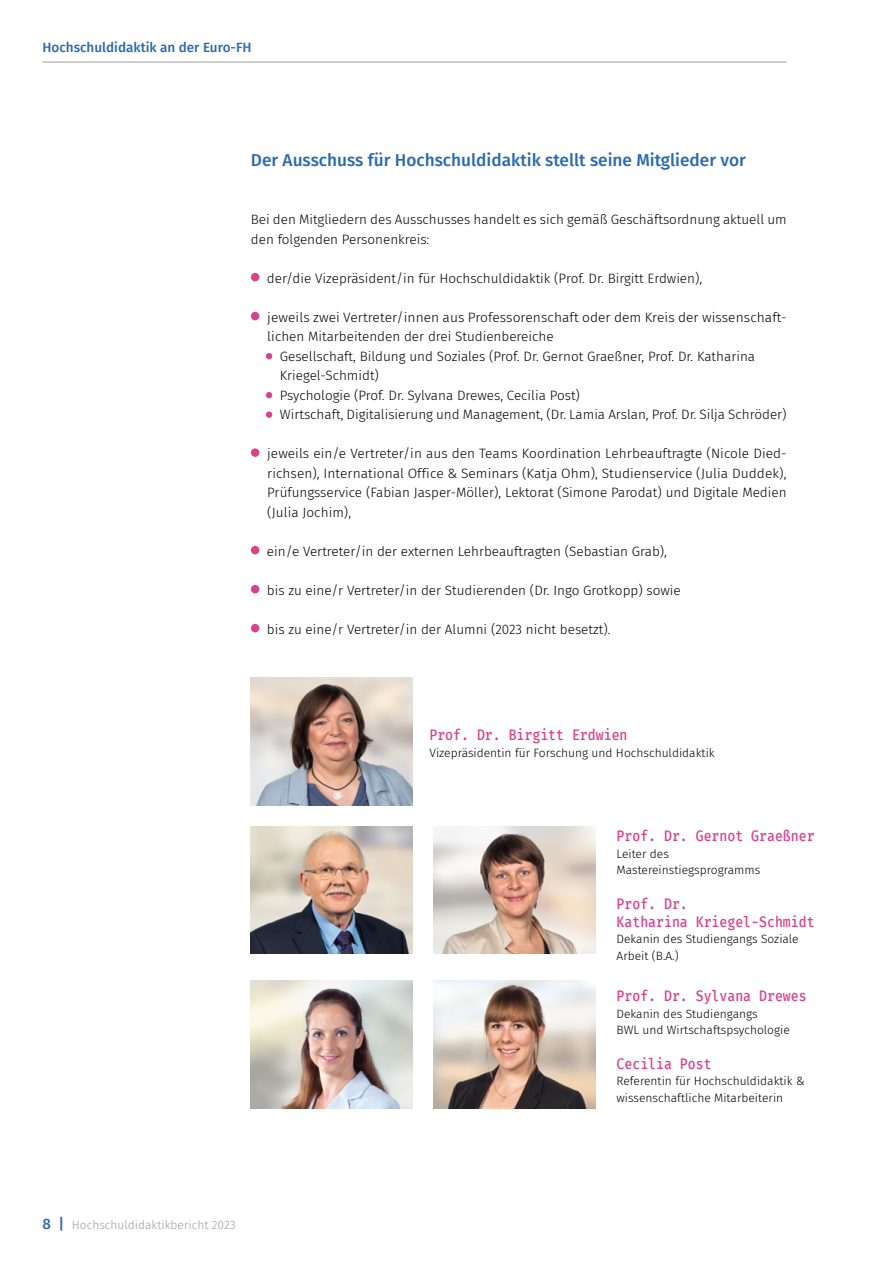
<style>
.page{position:relative;width:893px;height:1263px;background:#fff}
.page>*{position:absolute;margin:0;border:0;box-sizing:border-box;transform-origin:0 0}
.t1{font:500 17.25px "Fira Sans";color:#2a6ab2}
.t2{font:500 15px/18px "Fira Mono";color:#da4290;scale:.88 1}
.t3{font:300 13.5px/19.5px "Fira Sans";color:#000}
.t4{font:500 13.5px "Fira Sans";color:#2a6ab2}
.t5{font:300 12px/16.5px "Fira Sans";color:#000}
.t6{font:300 12px "Fira Sans";color:#9d9d9c}
.s1{font-weight:500;font-size:15px;color:#2a6ab2}
</style>
<div class="page">
<hr style="left:43px;top:62px;width:744px;height:1px;background:#9d9d9c">
<div style="left:251px;top:273px;width:8px;height:8px;background:#da4290;border-radius:50%"></div>
<div style="left:251px;top:312px;width:8px;height:8px;background:#da4290;border-radius:50%"></div>
<svg style="left:266px;top:353px;width:6px;height:6px"></svg>
<svg style="left:266px;top:392px;width:6px;height:6px"></svg>
<div style="left:266px;top:411px;width:6px;height:7px;background:#da4290;border-radius:50%"></div>
<div style="left:251px;top:448px;width:8px;height:9px;background:#da4290;border-radius:50%"></div>
<div style="left:251px;top:546px;width:8px;height:8px;background:#da4290;border-radius:50%"></div>
<div style="left:251px;top:585px;width:8px;height:8px;background:#da4290;border-radius:50%"></div>
<div style="left:251px;top:624px;width:8px;height:8px;background:#da4290;border-radius:50%"></div>
<img style="left:251px;top:677px;width:161px;height:128px">
<img style="left:434px;top:981px;width:161px;height:127px">
<img style="left:251px;top:981px;width:161px;height:127px">
<img style="left:434px;top:826px;width:161px;height:128px">
<img style="left:251px;top:826px;width:161px;height:128px">
<p class="t4" style="left:43px;top:36px;width:211px">Hochschuldidaktik an der Euro-FH</p>
<p class="t1" style="left:251px;top:146px;width:497px">Der Ausschuss für Hochschuldidaktik stellt seine Mitglieder vor</p>
<p class="t3" style="left:251px;top:210px;width:537px">Bei den Mitgliedern des Ausschusses handelt es sich gemäß Geschäftsordnung aktuell um den folgenden Personenkreis:</p>
<p class="t3" style="left:267px;top:268px;width:437px">der/die Vizepräsident/in für Hochschuldidaktik (Prof. Dr. Birgitt Erdwien),</p>
<p class="t3" style="left:267px;top:307px;width:521px">jeweils zwei Vertreter/innen aus Professorenschaft oder dem Kreis der wissenschaft-</p>
<p class="t3" style="left:267px;top:327px;width:288px">lichen Mitarbeitenden der drei Studienbereiche</p>
<p class="t3" style="left:280px;top:346px;width:477px">Gesellschaft, Bildung und Soziales (Prof. Dr. Gernot Graeßner, Prof. Dr. Katharina</p>
<p class="t3" style="left:280px;top:366px;width:101px">Kriegel-Schmidt)</p>
<p class="t3" style="left:280px;top:385px;width:302px">Psychologie (Prof. Dr. Sylvana Drewes, Cecilia Post)</p>
<p class="t3" style="left:280px;top:405px;width:508px">Wirtschaft, Digitalisierung und Management, (Dr. Lamia Arslan, Prof. Dr. Silja Schröder)</p>
<p class="t3" style="left:267px;top:444px;width:521px;text-align:justify">jeweils ein/e Vertreter/in aus den Teams Koordination Lehrbeauftragte (Nicole Died&shy;richsen), International Office &amp; Seminars (Katja Ohm), Studienservice (Julia Duddek), Prüfungsservice (Fabian Jasper-Möller), Lektorat (Simone Parodat) und Digitale Medien (Julia Jochim),</p>
<p class="t3" style="left:267px;top:541px;width:402px">ein/e Vertreter/in der externen Lehrbeauftragten (Sebastian Grab),</p>
<p class="t3" style="left:267px;top:580px;width:415px">bis zu eine/r Vertreter/in der Studierenden (Dr. Ingo Grotkopp) sowie</p>
<p class="t3" style="left:267px;top:619px;width:345px">bis zu eine/r Vertreter/in der Alumni (2023 nicht besetzt).</p>
<p class="t2" style="left:429px;top:727px;width:227px">Prof. Dr. Birgitt Erdwien</p>
<p class="t5" style="left:429px;top:744px;width:287px">Vizepräsidentin für Forschung und Hochschuldidaktik</p>
<p class="t2" style="left:617px;top:828px;width:227px">Prof. Dr. Gernot Graeßner</p>
<p class="t5" style="left:617px;top:845px;width:145px">Leiter des<br>Mastereinstiegsprogramms</p>
<p class="t2" style="left:617px;top:895px;width:227px">Prof. Dr.<br>Katharina Kriegel-Schmidt</p>
<p class="t5" style="left:617px;top:931px;width:184px">Dekanin des Studiengangs Soziale<br>Arbeit (B.A.)</p>
<p class="t6" style="left:43px;top:1216px;width:195px"><span class="s1">8 |</span> Hochschuldidaktikbericht 2023</p>
<p class="t2" style="left:617px;top:988px;width:218px">Prof. Dr. Sylvana Drewes</p>
<p class="t5" style="left:617px;top:1005px;width:175px">Dekanin des Studiengangs<br>BWL und Wirtschaftspsychologie</p>
<p class="t2" style="left:617px;top:1056px;width:109px">Cecilia Post</p>
<p class="t5" style="left:617px;top:1073px;width:190px">Referentin für Hochschuldidaktik &amp; wissenschaftliche Mitarbeiterin</p>
</div>
